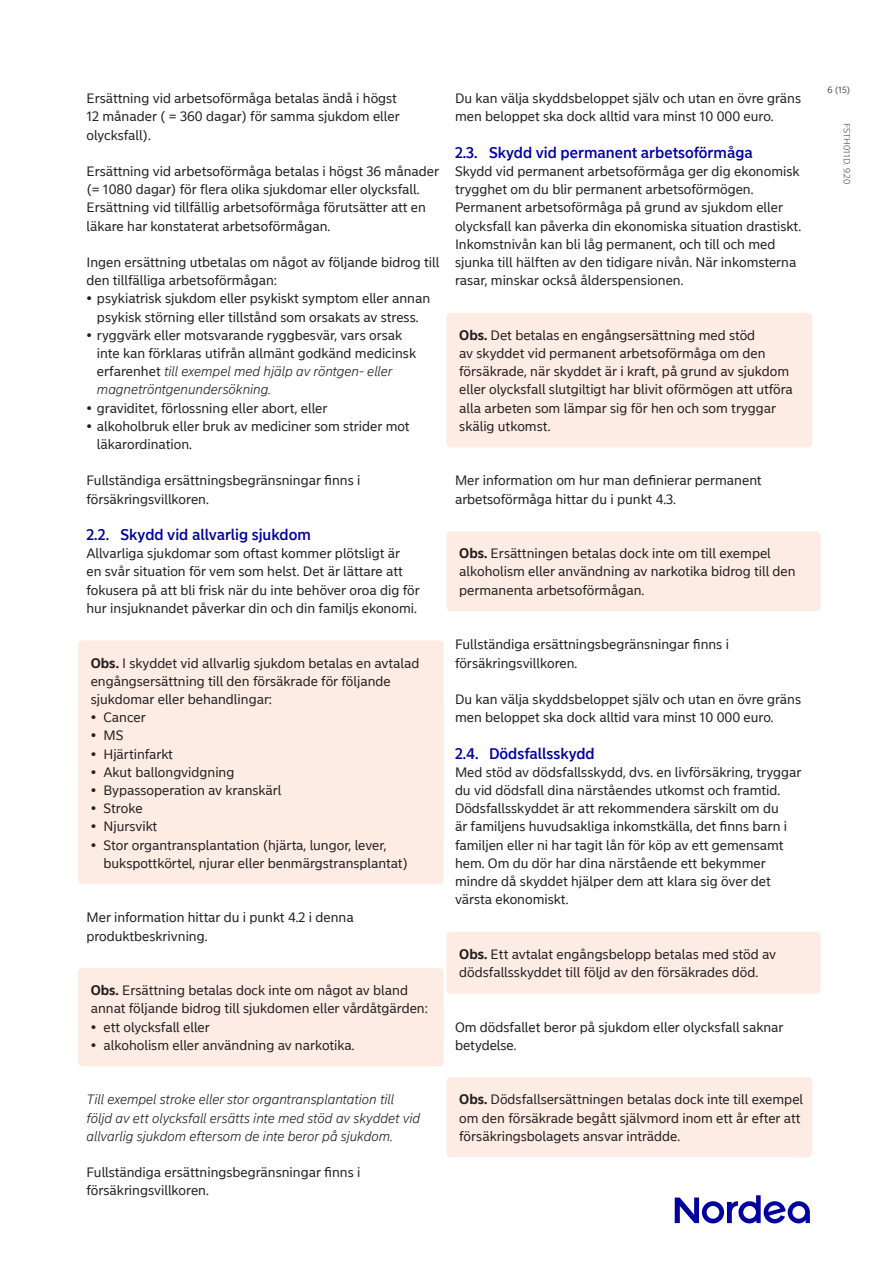
<style>
.page{position:relative;width:893px;height:1263px;background:#fff}
.page>*{position:absolute;margin:0;border:0;box-sizing:border-box;transform-origin:0 0}
.t1{font:500 15px "Nordea Sans Small";color:#0000a0}
.Body_text_no_indent{font:13.5px/18.1px "Nordea Sans Small";color:#231f20}
.Body_text_no_indent-2{font:italic 300 13.5px/18.1px "Nordea Sans Small";color:#231f20}
.t2{font:300 9px "Nordea Sans Small";color:#4b4c4d}
.t3{font:9px "Nordea Sans Small";color:#4b4c4d}
.s1{font-weight:300;font-style:italic}
.s2{font-weight:700}
</style>
<div class="page">
<div style="left:78px;top:640px;width:366px;height:80px;background:#fdece4;border-radius:4px"></div>
<div style="left:78px;top:713px;width:366px;height:44px;background:#fdece4;border-radius:4px"></div>
<div style="left:78px;top:749px;width:366px;height:44px;background:#fdece4;border-radius:4px"></div>
<div style="left:78px;top:786px;width:366px;height:44px;background:#fdece4;border-radius:4px"></div>
<div style="left:78px;top:822px;width:366px;height:62px;background:#fdece4;border-radius:4px"></div>
<div style="left:78px;top:968px;width:366px;height:62px;background:#fdece4;border-radius:4px"></div>
<div style="left:78px;top:1022px;width:366px;height:44px;background:#fdece4;border-radius:4px"></div>
<div style="left:446px;top:313px;width:366px;height:134px;background:#fdece4;border-radius:4px"></div>
<div style="left:446px;top:531px;width:375px;height:80px;background:#fdece4;border-radius:4px"></div>
<div style="left:446px;top:931px;width:375px;height:62px;background:#fdece4;border-radius:4px"></div>
<div style="left:446px;top:1077px;width:366px;height:80px;background:#fdece4;border-radius:4px"></div>
<svg style="left:675px;top:1195px;width:135px;height:28px"></svg>
<p class="Body_text_no_indent" style="left:86px;top:90px;width:315px">Ersättning vid arbetsoförmåga betalas ändå i högst<br>12 månader ( = 360 dagar) för samma sjukdom eller olycksfall).</p>
<p class="Body_text_no_indent" style="left:86px;top:162px;width:354px">Ersättning vid arbetsoförmåga betalas i högst 36 månader (= 1080 dagar) för flera olika sjukdomar eller olycksfall.<br>Ersättning vid tillfällig arbetsoförmåga förutsätter att en läkare har konstaterat arbetsoförmågan.</p>
<p class="Body_text_no_indent" style="left:86px;top:253px;width:354px">Ingen ersättning utbetalas om något av följande bidrog till den tillfälliga arbetsoförmågan:</p>
<p class="Body_text_no_indent" style="left:86px;top:290px;width:345px;text-align:center">• psykiatrisk sjukdom eller psykiskt symptom eller annan psykisk störning eller tillstånd som orsakats av stress.</p>
<p class="Body_text_no_indent" style="left:97px;top:326px;width:321px;text-indent:-11px">• ryggvärk eller motsvarande ryggbesvär, vars orsak inte kan förklaras utifrån allmänt godkänd medicinsk erfarenhet <span class="s1">till exempel med hjälp av röntgen- eller magnetröntgenundersökning.</span></p>
<p class="Body_text_no_indent" style="left:86px;top:399px;width:242px">• graviditet, förlossning eller abort, eller</p>
<p class="Body_text_no_indent" style="left:97px;top:417px;width:314px;text-indent:-11px">• alkoholbruk eller bruk av mediciner som strider mot läkarordination.</p>
<p class="Body_text_no_indent" style="left:86px;top:472px;width:275px">Fullständiga ersättningsbegränsningar finns i försäkringsvillkoren.</p>
<h4 class="t1" style="left:86px;top:526px;width:226px">2.2. Skydd vid allvarlig sjukdom</h4>
<p class="Body_text_no_indent" style="left:86px;top:545px;width:335px">Allvarliga sjukdomar som oftast kommer plötsligt är<br>en svår situation för vem som helst. Det är lättare att fokusera på att bli frisk när du inte behöver oroa dig för hur insjuknandet påverkar din och din familjs ekonomi.</p>
<p class="Body_text_no_indent" style="left:91px;top:654px;width:330px"><span class="s2">Obs.</span> I skyddet vid allvarlig sjukdom betalas en avtalad engångsersättning till den försäkrade för följande sjukdomar eller behandlingar:</p>
<p class="Body_text_no_indent" style="left:91px;top:708px;width:57px">• Cancer</p>
<p class="Body_text_no_indent" style="left:91px;top:727px;width:34px">• MS</p>
<p class="Body_text_no_indent" style="left:91px;top:745px;width:84px">• Hjärtinfarkt</p>
<p class="Body_text_no_indent" style="left:91px;top:763px;width:145px">• Akut ballongvidgning</p>
<p class="Body_text_no_indent" style="left:91px;top:781px;width:192px">• Bypassoperation av kranskärl</p>
<p class="Body_text_no_indent" style="left:91px;top:799px;width:53px">• Stroke</p>
<p class="Body_text_no_indent" style="left:91px;top:818px;width:68px">• Njursvikt</p>
<p class="Body_text_no_indent" style="left:103px;top:836px;width:306px;text-indent:-13px">• Stor organtransplantation (hjärta, lungor, lever, bukspottkörtel, njurar eller benmärgstransplantat)</p>
<p class="Body_text_no_indent" style="left:86px;top:909px;width:269px">Mer information hittar du i punkt 4.2 i denna produktbeskrivning.</p>
<p class="Body_text_no_indent" style="left:91px;top:981px;width:339px"><span class="s2">Obs.</span> Ersättning betalas dock inte om något av bland annat följande bidrog till sjukdomen eller vårdåtgärden:</p>
<p class="Body_text_no_indent" style="left:91px;top:1018px;width:121px">• ett olycksfall eller</p>
<p class="Body_text_no_indent" style="left:91px;top:1036px;width:265px">• alkoholism eller användning av narkotika.</p>
<p class="Body_text_no_indent" style="left:455px;top:90px;width:348px">Du kan välja skyddsbeloppet själv och utan en övre gräns men beloppet ska dock alltid vara minst 10 000 euro.</p>
<h4 class="t1" style="left:455px;top:143px;width:299px">2.3. Skydd vid permanent arbetsoförmåga</h4>
<p class="Body_text_no_indent" style="left:455px;top:162px;width:348px">Skydd vid permanent arbetsoförmåga ger dig ekonomisk trygghet om du blir permanent arbetsoförmögen.<br>Permanent arbetsoförmåga på grund av sjukdom eller olycksfall kan påverka din ekonomiska situation drastiskt.<br>Inkomstnivån kan bli låg permanent, och till och med sjunka till hälften av den tidigare nivån. När inkomsterna rasar, minskar också ålderspensionen.</p>
<p class="Body_text_no_indent" style="left:459px;top:326px;width:335px"><span class="s2">Obs.</span> Det betalas en engångsersättning med stöd<br>av skyddet vid permanent arbetsoförmåga om den försäkrade, när skyddet är i kraft, på grund av sjukdom eller olycksfall slutgiltigt har blivit oförmögen att utföra alla arbeten som lämpar sig för hen och som tryggar skälig utkomst.</p>
<p class="Body_text_no_indent" style="left:455px;top:472px;width:308px">Mer information om hur man definierar permanent arbetsoförmåga hittar du i punkt 4.3.</p>
<p class="Body_text_no_indent" style="left:459px;top:545px;width:338px"><span class="s2">Obs.</span> Ersättningen betalas dock inte om till exempel alkoholism eller användning av narkotika bidrog till den permanenta arbetsoförmågan.</p>
<p class="Body_text_no_indent" style="left:455px;top:636px;width:275px">Fullständiga ersättningsbegränsningar finns i försäkringsvillkoren.</p>
<p class="Body_text_no_indent" style="left:455px;top:690px;width:348px">Du kan välja skyddsbeloppet själv och utan en övre gräns men beloppet ska dock alltid vara minst 10 000 euro.</p>
<h4 class="t1" style="left:455px;top:744px;width:141px">2.4. Dödsfallsskydd</h4>
<p class="Body_text_no_indent" style="left:455px;top:763px;width:348px">Med stöd av dödsfallsskydd, dvs. en livförsäkring, tryggar du vid dödsfall dina närståendes utkomst och framtid.<br>Dödsfallsskyddet är att rekommendera särskilt om du<br>är familjens huvudsakliga inkomstkälla, det finns barn i familjen eller ni har tagit lån för köp av ett gemensamt hem. Om du dör har dina närstående ett bekymmer mindre då skyddet hjälper dem att klara sig över det värsta ekonomiskt.</p>
<p class="Body_text_no_indent" style="left:459px;top:945px;width:318px"><span class="s2">Obs.</span> Ett avtalat engångsbelopp betalas med stöd av dödsfallsskyddet till följd av den försäkrades död.</p>
<p class="Body_text_no_indent" style="left:455px;top:1018px;width:330px">Om dödsfallet beror på sjukdom eller olycksfall saknar betydelse.</p>
<p class="Body_text_no_indent-2" style="left:86px;top:1091px;width:335px">Till exempel stroke eller stor organtransplantation till följd av ett olycksfall ersätts inte med stöd av skyddet vid allvarlig sjukdom eftersom de inte beror på sjukdom.</p>
<p class="Body_text_no_indent" style="left:86px;top:1163px;width:275px">Fullständiga ersättningsbegränsningar finns i försäkringsvillkoren.</p>
<p class="Body_text_no_indent" style="left:459px;top:1091px;width:345px"><span class="s2">Obs.</span> Dödsfallsersättningen betalas dock inte till exempel om den försäkrade begått självmord inom ett år efter att försäkringsbolagets ansvar inträdde.</p>
<p class="t3" style="left:827px;top:84px;width:25px">6 (15)</p>
<p class="t2" style="left:852px;top:123px;width:63px;rotate:90deg">FSTH011D. 9.20</p>
</div>
